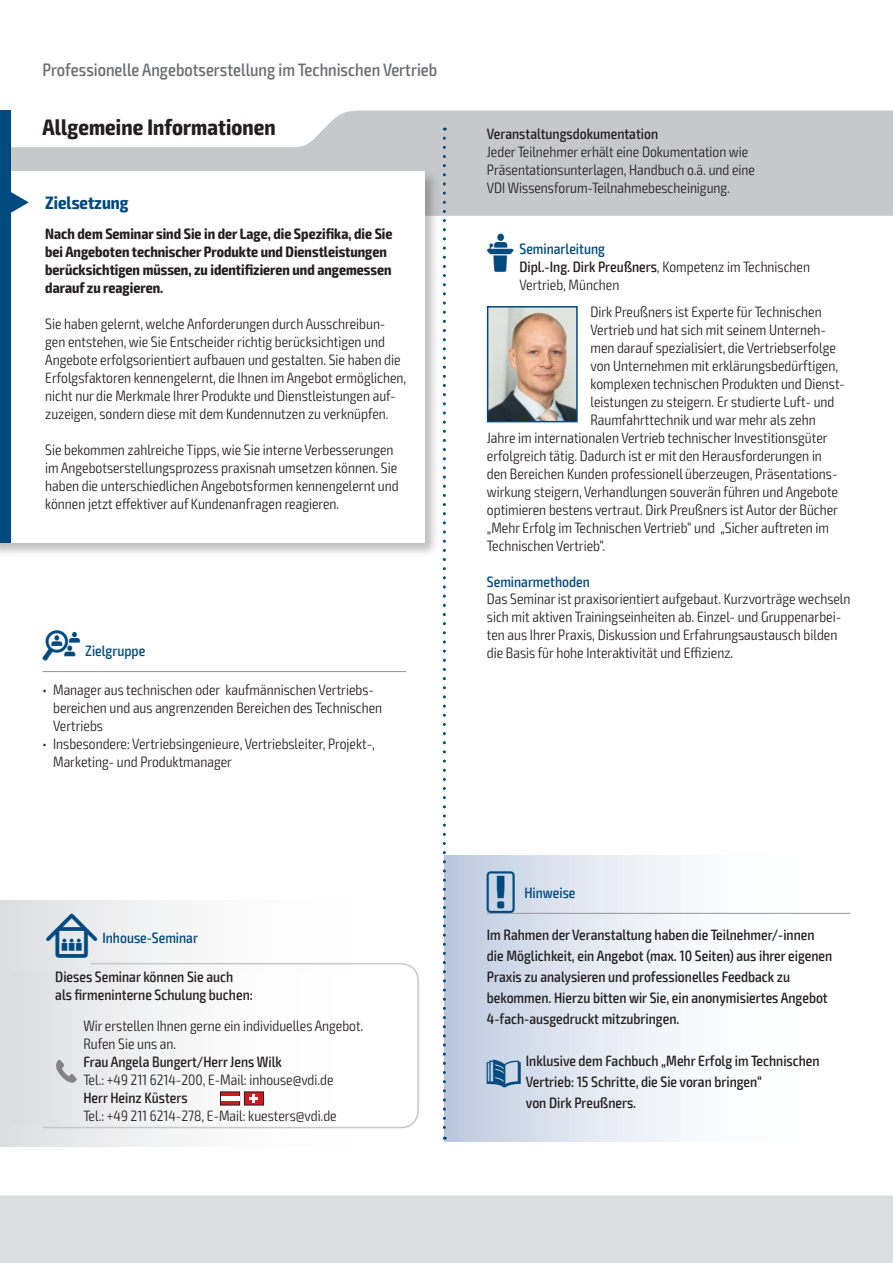
<style>
.page{position:relative;width:893px;height:1263px;background:#fff}
.page>*{position:absolute;margin:0;border:0;box-sizing:border-box;transform-origin:0 0}
.t1{font:700 condensed 22.5px "Exo 2";letter-spacing:.005em;color:#231f20}
.t2{font:500 condensed 18px "Exo 2";color:#6c6d70}
.t3{font:700 condensed 18px "Exo 2";color:#004a7f}
.t4{font:300 condensed 15px/18px "Exo 2";color:#231f20}
.t5{font:500 condensed 15px/21px "Exo 2";color:#231f20}
.t6{font:700 condensed 15px/18px "Exo 2";color:#231f20}
.t7{font:500 condensed 15px "Exo 2";color:#004a7f}
.t8{font:15px "VDI Iconset S4 A Regular";color:#004a7f}
.s1{font-family:"VDI Iconset S4 A Regular";font-weight:400;font-stretch:normal}
.s2{font-family:"VDI Iconset S4 A Regular";font-weight:400;font-stretch:normal;font-size:15.45px}
.s3{font-family:"VDI Iconset S4 A Regular";font-weight:400;font-stretch:normal;color:#004a7f}
.s4{font-weight:500;color:#004a7f}
.s5{font-weight:500}
.s6{font-family:"VDI Iconset S4 A Regular";font-weight:400;font-stretch:normal;font-size:19.5px}
</style>
<div class="page">
<div style="left:0;top:1195px;width:893px;height:68px;background:#dcdddf"></div>
<svg style="left:11px;top:111px;width:881px;height:105px;fill:#c7c8ca"></svg>
<hr style="left:892px;top:111px;width:1px;height:105px;background:#004a7f">
<div style="left:0;top:111px;width:11px;height:63px;background:#004a7f"></div>
<hr style="left:43px;top:671px;width:363px;height:1px;background:#939598">
<div style="left:0;top:168px;width:440px;height:390px;background:#231f20;opacity:.3"></div>
<div style="left:0;top:171px;width:424px;height:372px;background:#fff"></div>
<div style="left:0;top:171px;width:11px;height:372px;background:#004a7f"></div>
<svg style="left:11px;top:192px;width:18px;height:21px"></svg>
<img style="left:490px;top:309px;width:85px;height:110px">
<div style="left:487px;top:306px;width:91px;height:116px;border:2px solid #004a7f"></div>
<div style="left:444px;top:856px;width:406px;height:286px;background:linear-gradient(to right,#c6d1e4,#fff)"></div>
<div style="left:444px;top:856px;width:406px;height:59px;background:linear-gradient(to right,#c6d1e4,#fff)"></div>
<hr style="left:487px;top:913px;width:363px;height:1px;background:#939598">
<div style="left:0;top:900px;width:419px;height:247px;background:linear-gradient(to right,#e2e3e5,#fff)"></div>
<svg style="left:42px;top:962px;width:377px;height:167px"></svg>
<div style="left:13px;top:972px;width:382px;height:152px;background:linear-gradient(to right,#e3e3e5,#fff)"></div>
<svg style="left:220px;top:1091px;width:44px;height:14px"></svg>
<hr style="left:221px;top:1096px;width:18px;height:4px;background:#fff">
<svg style="left:56px;top:1060px;width:21px;height:23px"></svg>
<svg style="left:443px;top:138px;width:3px;height:1002px"></svg>
<p class="t2" style="left:43px;top:59px;width:396px">Professionelle Angebotserstellung im Technischen Vertrieb</p>
<h1 class="t1" style="left:43px;top:113px;width:235px">Allgemeine Informationen</h1>
<p class="t5" style="left:487px;top:124px;width:173px">Veranstaltungsdokumentation</p>
<p class="t4" style="left:487px;top:143px;width:270px">Jeder Teilnehmer erhält eine Dokumentation wie<br>Präsentationsunterlagen, Handbuch o.ä. und eine<br>VDI Wissensforum-Teilnahmebescheinigung.</p>
<p class="t3" style="left:45px;top:192px;width:85px">Zielsetzung</p>
<p class="t6" style="left:45px;top:225px;width:349px">Nach dem Seminar sind Sie in der Lage, die Spezifika, die Sie bei Angeboten technischer Produkte und Dienstleistungen berücksichtigen müssen, zu identifizieren und angemessen darauf zu reagieren.</p>
<p class="t4" style="left:45px;top:315px;width:363px">Sie haben gelernt, welche Anforderungen durch Ausschreibun&shy;gen entstehen, wie Sie Entscheider richtig berücksichtigen und Angebote erfolgsorientiert aufbauen und gestalten. Sie haben die Erfolgsfaktoren kennengelernt, die Ihnen im Angebot ermöglichen, nicht nur die Merkmale Ihrer Produkte und Dienstleistungen auf&shy;zuzeigen, sondern diese mit dem Kundennutzen zu verknüpfen.</p>
<p class="t4" style="left:45px;top:441px;width:355px">Sie bekommen zahlreiche Tipps, wie Sie interne Verbesserungen im Angebotserstellungsprozess praxisnah umsetzen können. Sie haben die unterschiedlichen Angebotsformen kennengelernt und können jetzt effektiver auf Kundenanfragen reagieren.</p>
<p class="t7" style="left:43px;top:642px;width:104px"><span class="s1">Z</span> Zielgruppe</p>
<p class="t4" style="left:53px;top:681px;width:330px;text-indent:-11px">• Manager aus technischen oder kaufmännischen Vertriebs&shy;bereichen und aus angrenzenden Bereichen des Technischen<br>Vertriebs</p>
<p class="t4" style="left:53px;top:735px;width:323px;text-indent:-11px">• Insbesondere: Vertriebsingenieure, Vertriebsleiter, Projekt-,<br>Marketing- und Produktmanager</p>
<p class="t7" style="left:46px;top:929px;width:153px"><span class="s2">I</span> Inhouse-Seminar</p>
<p class="t5" style="left:55px;top:968px;width:199px;line-height:18px">Dieses Seminar können Sie auch als firmeninterne Schulung buchen:</p>
<p class="t4" style="left:83px;top:1017px;width:282px">Wir erstellen Ihnen gerne ein individuelles Angebot.<br>Rufen Sie uns an.</p>
<p class="t5" style="left:83px;top:1052px;width:200px">Frau Angela Bungert/Herr Jens Wilk</p>
<p class="t4" style="left:83px;top:1071px;width:252px">Tel.: +49 211 6214-200, E-Mail: inhouse@vdi.de</p>
<p class="t5" style="left:83px;top:1088px;width:106px">Herr Heinz Küsters</p>
<p class="t4" style="left:83px;top:1107px;width:255px">Tel.: +49 211 6214-278, E-Mail: kuesters@vdi.de</p>
<p class="t4" style="left:519px;top:240px;width:292px;text-indent:-33px"><span class="s3">L</span> <span class="s4">Seminarleitung<br></span><span class="s5">Dipl.-Ing. Dirk Preußners</span>, Kompetenz im Technischen<br>Vertrieb, München</p>
<p class="t4" style="left:590px;top:303px;width:233px">Dirk Preußners ist Experte für Technischen</p>
<p class="t4" style="left:590px;top:321px;width:237px">Vertrieb und hat sich mit seinem Unterneh-</p>
<p class="t4" style="left:590px;top:339px;width:247px">men darauf spezialisiert, die Vertriebserfolge</p>
<p class="t4" style="left:590px;top:357px;width:249px">von Unternehmen mit erklärungsbedürftigen,</p>
<p class="t4" style="left:590px;top:375px;width:256px">komplexen technischen Produkten und Dienst-</p>
<p class="t4" style="left:590px;top:393px;width:246px">leistungen zu steigern. Er studierte Luft- und</p>
<p class="t4" style="left:590px;top:411px;width:227px">Raumfahrttechnik und war mehr als zehn</p>
<p class="t4" style="left:487px;top:429px;width:342px">Jahre im internationalen Vertrieb technischer Investitionsgüter</p>
<p class="t4" style="left:487px;top:447px;width:337px">erfolgreich tätig. Dadurch ist er mit den Herausforderungen in</p>
<p class="t4" style="left:487px;top:465px;width:352px">den Bereichen Kunden professionell überzeugen, Präsentations-</p>
<p class="t4" style="left:487px;top:483px;width:353px">wirkung steigern, Verhandlungen souverän führen und Angebote</p>
<p class="t4" style="left:487px;top:501px;width:353px">optimieren bestens vertraut. Dirk Preußners ist Autor der Bücher</p>
<p class="t4" style="left:487px;top:519px;width:344px">„Mehr Erfolg im Technischen Vertrieb“ und „Sicher auftreten im</p>
<p class="t4" style="left:487px;top:537px;width:120px">Technischen Vertrieb“.</p>
<p class="t7" style="left:487px;top:572px;width:104px">Seminarmethoden</p>
<p class="t4" style="left:487px;top:590px;width:365px">Das Seminar ist praxisorientiert aufgebaut. Kurzvorträge wechseln sich mit aktiven Trainingseinheiten ab. Einzel- und Gruppenarbei&shy;ten aus Ihrer Praxis, Diskussion und Erfahrungsaustausch bilden die Basis für hohe Interaktivität und Effizienz.</p>
<p class="t7" style="left:487px;top:884px;width:90px"><span class="s6">!</span> Hinweise</p>
<p class="t5" style="left:487px;top:924px;width:347px">Im Rahmen der Veranstaltung haben die Teilnehmer/-innen die Möglichkeit, ein Angebot (max. 10 Seiten) aus ihrer eigenen Praxis zu analysieren und professionelles Feedback zu bekommen. Hierzu bitten wir Sie, ein anonymisiertes Angebot 4-fach-ausgedruckt mitzubringen.</p>
<p class="t8" style="left:487px;top:1063px;width:36px">F</p>
<p class="t5" style="left:526px;top:1050px;width:295px">Inklusive dem Fachbuch „Mehr Erfolg im Technischen<br>Vertrieb: 15 Schritte, die Sie voran bringen“<br>von Dirk Preußners.</p>
</div>
